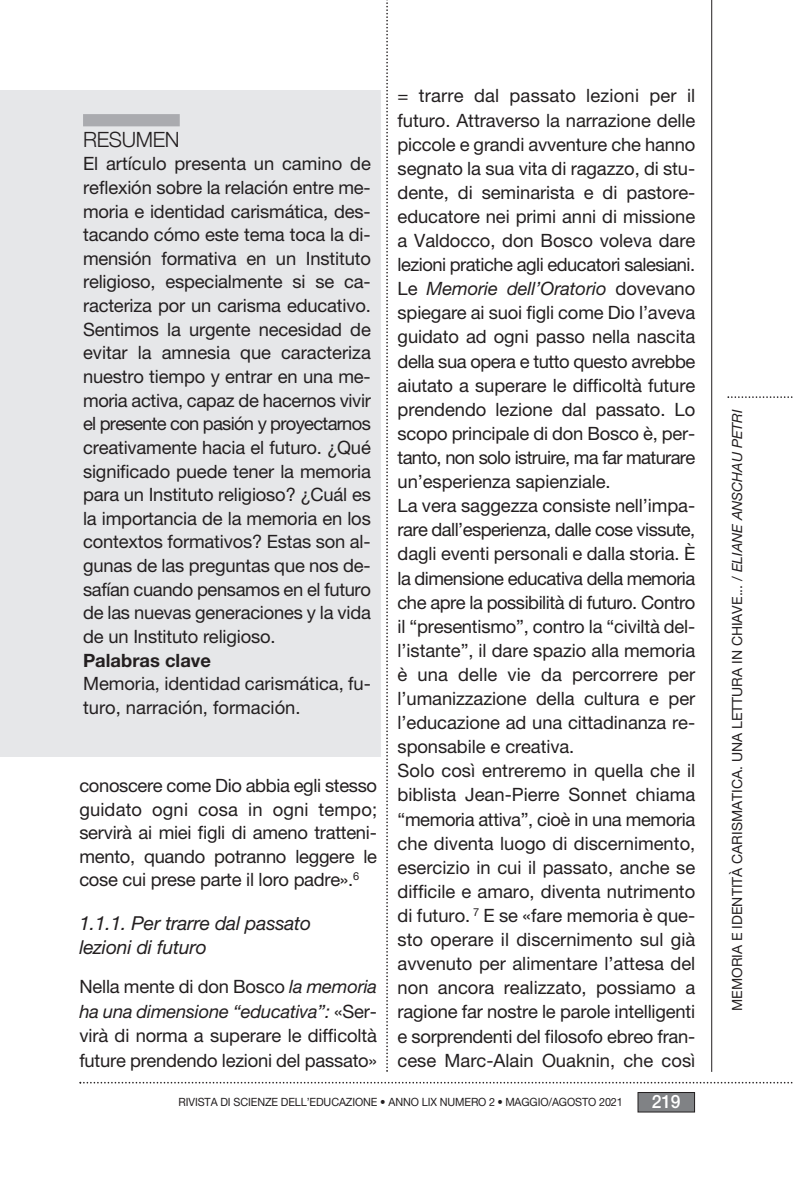
<style>
.page{position:relative;width:794px;height:1191px;background:#fff}
.page>*{position:absolute;margin:0;border:0;box-sizing:border-box;transform-origin:0 0}
.t1{font:300 21px "Helvetica Neue";letter-spacing:-.015em;color:#231f20}
.t2{font:italic 19.25px/24px "Helvetica Neue LT Pro";letter-spacing:-.01em;color:#231f20}
.t3{font:18.38px/24.2px "Helvetica Neue LT Pro";letter-spacing:-.01em;color:#231f20;text-align:justify}
.t4{font:700 18.38px "Helvetica Neue LT Pro";color:#231f20}
.t5{font:500 18.38px "Helvetica Neue LT Pro";color:#fff;scale:.95 1}
.t6{font:14px "Helvetica Neue LT Pro";color:#231f20}
.t7{font:11.38px "Helvetica Neue LT Pro";letter-spacing:-.01em;color:#231f20;scale:.95 1}
.s1{font-style:italic}
</style>
<div class="page">
<hr style="left:711px;top:0;width:1px;height:1071px;background:#231f20">
<svg style="left:386px;top:0;width:2px;height:1071px"></svg>
<div style="left:638px;top:1092px;width:56px;height:19px;background:#808285"></div>
<div style="left:638px;top:1092px;width:56px;height:20px;border:1px solid #231f20"></div>
<svg style="left:79px;top:1081px;width:714px;height:2px"></svg>
<svg style="left:727px;top:396px;width:66px;height:2px"></svg>
<div style="left:0;top:90px;width:381px;height:667px;background:#e6e7e9"></div>
<div style="left:83px;top:114px;width:97px;height:12px;background:#aaabaf"></div>
<p class="t3" style="left:397px;top:86px;width:299px">= trarre dal passato lezioni per il futuro. Attraverso la narrazione delle piccole e grandi avventure che hanno segnato la sua vita di ragazzo, di stu&shy;dente, di seminarista e di pastore&shy;educatore nei primi anni di missione a Valdocco, don Bosco voleva dare lezioni pratiche agli educatori salesiani.<br>Le <span class="s1">Memorie dell’Oratorio</span> dovevano spiegare ai suoi figli come Dio l’aveva guidato ad ogni passo nella nascita della sua opera e tutto questo avrebbe aiutato a superare le difficoltà future prendendo lezione dal passato. Lo scopo principale di don Bosco è, per&shy;tanto, non solo istruire, ma far maturare un’esperienza sapienziale.</p>
<p class="t3" style="left:397px;top:495px;width:299px">La vera saggezza consiste nell’impa&shy;rare dall’esperienza, dalle cose vissute, dagli eventi personali e dalla storia. È la dimensione educativa della memoria che apre la possibilità di futuro. Contro il “presentismo”, contro la “civiltà del&shy;l’istante”, il dare spazio alla memoria è una delle vie da percorrere per l’umanizzazione della cultura e per l’educazione ad una cittadinanza re&shy;sponsabile e creativa.</p>
<p class="t3" style="left:397px;top:760px;width:299px">Solo così entreremo in quella che il biblista Jean-Pierre Sonnet chiama “memoria attiva”, cioè in una memoria che diventa luogo di discernimento, esercizio in cui il passato, anche se difficile e amaro, diventa nutrimento di futuro. <sup>7</sup> E se «fare memoria è que&shy;sto operare il discernimento sul già avvenuto per alimentare l’attesa del non ancora realizzato, possiamo a ragione far nostre le parole intelligenti e sorprendenti del filosofo ebreo fran&shy;cese Marc-Alain Ouaknin, che così</p>
<p class="t5" style="left:652px;top:1091px;width:32px">219</p>
<p class="t1" style="left:83px;top:126px;width:98px">RESUMEN</p>
<p class="t3" style="left:83px;top:154px;width:289px;line-height:23.6px">El artículo presenta un camino de reflexión sobre la relación entre me&shy;moria e identidad carismática, des&shy;tacando cómo este tema toca la di&shy;mensión formativa en un Instituto religioso, especialmente si se ca&shy;racteriza por un carisma educativo.<br>Sentimos la urgente necesidad de evitar la amnesia que caracteriza nuestro tiempo y entrar en una me&shy;moria activa, capaz de hacernos vivir el presente con pasión y proyectarnos creativamente hacia el futuro. ¿Qué significado puede tener la memoria para un Instituto religioso? ¿Cuál es la importancia de la memoria en los contextos formativos? Estas son al&shy;gunas de las preguntas que nos de&shy;safían cuando pensamos en el futuro de las nuevas generaciones y la vida de un Instituto religioso.</p>
<p class="t4" style="left:83px;top:653px;width:129px">Palabras clave</p>
<p class="t3" style="left:83px;top:674px;width:289px;line-height:23.6px">Memoria, identidad carismática, fu&shy;turo, narración, formación.</p>
<p class="t3" style="left:79px;top:775px;width:299px;line-height:23.6px">conoscere come Dio abbia egli stesso guidato ogni cosa in ogni tempo; servirà ai miei figli di ameno tratteni&shy;mento, quando potranno leggere le cose cui prese parte il loro padre».<sup>6</sup></p>
<p class="t2" style="left:79px;top:913px;width:233px">1.1.1. Per trarre dal passato lezioni di futuro</p>
<p class="t3" style="left:79px;top:976px;width:299px">Nella mente di don Bosco <span class="s1">la memoria ha una dimensione “educativa”:</span> «Ser&shy;virà di norma a superare le difficoltà future prendendo lezioni del passato»</p>
<p class="t7" style="left:178px;top:1098px;width:469px">RIVISTA DI SCIENZE DELL’EDUCAZIONE • ANNO LIX NUMERO 2 • MAGGIO/AGOSTO 2021</p>
<p class="t6" style="left:732px;top:1010px;width:603px;rotate:-90deg">MEMORIA E IDENTITÀ CARISMATICA. UNA LETTURA IN CHIAVE... / <span class="s1">ELIANE ANSCHAU PETRI</span></p>
</div>
